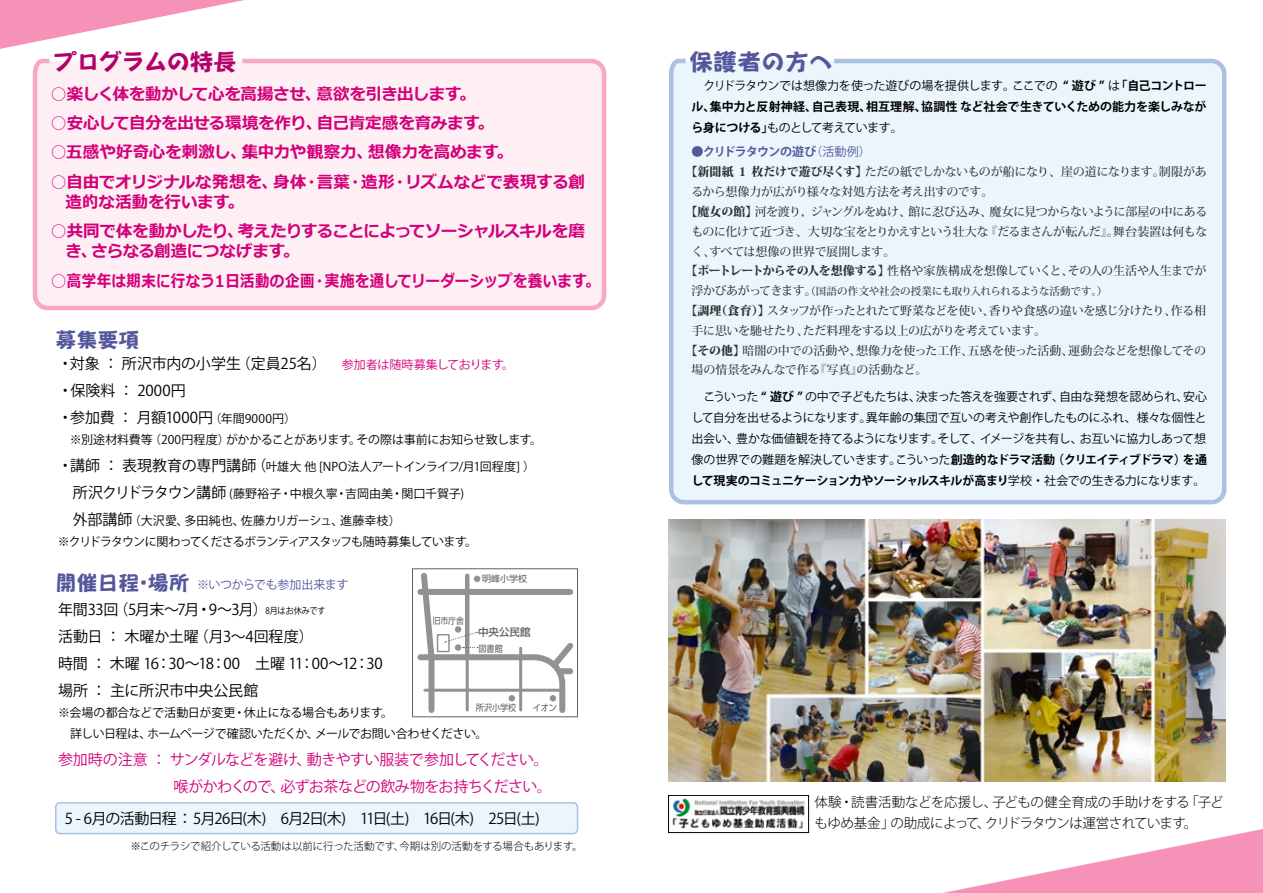
<style>
.page{position:relative;width:1263px;height:893px;background:#fff}
.page>*{position:absolute;margin:0;border:0;box-sizing:border-box;transform-origin:0 0}
.t1{font:24px "Yuyu Gothictai EG Extra SJIS";letter-spacing:-.05em;color:#b3006a}
.t2{font:24px "Yuyu Gothictai EG Extra SJIS";color:#54579c}
.t3{font:21px "Yuyu Gothictai EG Extra SJIS";color:#54579c}
.t4{font:700 16.5px/20.2px "Meiryo";letter-spacing:-.01em;color:#d3007a}
.t5{font:700 16.5px/20.2px "Meiryo";letter-spacing:-.03em;color:#d3007a}
.t6{font:700 16.5px "Meiryo";letter-spacing:.02em;color:#d3007a}
.t7{font:15px/27px "Koz Go Pro";letter-spacing:-.02em;color:#000}
.t8{font:15px/27px "Koz Go Pro";letter-spacing:-.04em;color:#d3007a}
.t9{font:15px "Koz Go Pro";letter-spacing:-.09em;color:#000}
.t10{font:300 13.5px/21px "Koz Go Pro";letter-spacing:-.035em;color:#000}
.t11{font:12px/21px "Koz Go Pro";letter-spacing:-.035em;color:#000}
.t12{font:500 12px "Koz Min Pro";letter-spacing:-.03em;color:rgb(0 0 0/.8)}
.t13{font:700 12px/21px "Koz Go Pro";letter-spacing:-.01em;color:#000;text-align:justify}
.t14{font:500 12px "Koz Min Pro";letter-spacing:-.01em;color:rgb(0 0 0/.8)}
.t15{font:12px "Koz Go Pro";letter-spacing:-.005em;color:#000}
.t16{font:700 12px "Koz Go Pro";letter-spacing:-.06em;color:#54579c}
.t17{font:12px "Koz Go Pro";letter-spacing:-.02em;color:#54579c}
.t18{font:300 10.5px "Koz Go Pro";letter-spacing:-.02em;color:#000}
.t19{font:500 10.5px "Koz Min Pro";letter-spacing:-.015em;color:rgb(0 0 0/.8)}
.t20{font:500 10.5px "Shin Go";color:#626060}
.t21{font:9px "Shin Go";color:#626060;scale:.9 1}
.t22{font:9px "Koz Go Pro";letter-spacing:-.015em;color:#000;scale:.9 1}
.t23{font:9px "Shin Go";color:#626060}
.t24{font:8.7px "Shin Go";color:#626060;scale:.9 1}
.s1{font-size:12px;color:#d3007a}
.s2{font-size:12px}
.s3{font-size:15px}
.s4{font-weight:400}
.s5{font-weight:800}
.s6{font-weight:700}
</style>
<div class="page">
<svg style="left:669px;top:58px;width:558px;height:447px;background:#e3eff8"></svg>
<div style="left:668px;top:795px;width:141px;height:38px;border:1px solid #000"></div>
<img style="left:671px;top:796px;width:136px;height:36px">
<div style="left:32px;top:58px;width:575px;height:253px;background:#feeff4"></div>
<svg style="left:0;top:0;width:244px;height:49px"></svg>
<svg style="left:943px;top:829px;width:320px;height:64px"></svg>
<div style="left:412px;top:568px;width:166px;height:149px;border:1px solid #626060"></div>
<svg style="left:414px;top:569px;width:164px;height:147px"></svg>
<div style="left:56px;top:803px;width:521px;height:31px;background:#ebf6fc;border-radius:4px"></div>
<div style="left:55px;top:802px;width:523px;height:32px;border:2px solid #acc1e1;border-radius:4px"></div>
<img style="left:669px;top:519px;width:557px;height:262px">
<p class="t1" style="left:54px;top:50px;width:185px">プログラムの特長</p>
<p class="t5" style="left:51px;top:85px;width:426px">○楽しく体を動かして心を高揚させ、意欲を引き出します。</p>
<p class="t4" style="left:51px;top:114px;width:445px">○安心して自分を出せる環境を作り、自己肯定感を育みます。</p>
<p class="t4" style="left:51px;top:143px;width:464px">○五感や好奇心を刺激し、集中力や観察力、想像力を高めます。</p>
<p class="t4" style="left:66px;top:172px;width:521px;text-indent:-15px">○自由でオリジナルな発想を、身体・言葉・造形・リズムなどで表現する創造的な活動を行います。</p>
<p class="t5" style="left:66px;top:222px;width:521px;text-indent:-15px">○共同で体を動かしたり、考えたりすることによってソーシャルスキルを磨き、さらなる創造につなげます。</p>
<p class="t6" style="left:51px;top:269px;width:550px">○高学年は期末に行なう１日活動の企画・実施を通してリーダーシップを養います。</p>
<p class="t3" style="left:55px;top:329px;width:86px">募集要項</p>
<p class="t7" style="left:58px;top:350px;width:458px">・対象 ： 所沢市内の小学生（定員25名）　<span class="s1">参加者は随時募集しております。</span>・保険料 ： 2000円<br>・参加費 ： 月額1000円<span class="s2">（年間9000円）</span></p>
<p class="t11" style="left:58px;top:429px;width:486px">　※別途材料費等（200円程度）がかかることがあります。その際は事前にお知らせ致します。</p>
<p class="t11" style="left:58px;top:456px;width:479px"><span class="s3">・講師 ： 表現教育の専門講師（</span>叶雄大 他 [NPO法人アートインライフ/月1回程度] ）</p>
<p class="t15" style="left:58px;top:485px;width:408px"><span class="s3">　所沢クリドラタウン講師</span> (藤野裕子・中根久寧・吉岡由美・関口千賀子)</p>
<p class="t11" style="left:58px;top:510px;width:421px"><span class="s3">　外部講師</span>（大沢愛、多田純也、佐藤カリガーシュ、進藤幸枝）<br>※クリドラタウンに関わってくださるボランティアスタッフも随時募集しています。</p>
<p class="t3" style="left:55px;top:572px;width:136px">開催日程・場所</p>
<p class="t17" style="left:197px;top:577px;width:153px">※いつからでも参加出来ます</p>
<p class="t23" style="left:482px;top:573px;width:47px">明峰小学校</p>
<p class="t7" style="left:58px;top:596px;width:326px">年間33回（5月末～7月・9～3月）<br>活動日 ： 木曜か土曜（月3～4回程度）<br>時間 ： 木曜 16：30～18：00　土曜 11：00～12：30場所 ： 主に所沢市中央公民館</p>
<p class="t11" style="left:58px;top:702px;width:431px">※会場の都合などで活動日が変更・休止になる場合もあります。<br>　詳しい日程は、ホームページで確認いただくか、メールでお問い合わせください。</p>
<p class="t8" style="left:58px;top:746px;width:495px">参加時の注意 ： サンダルなどを避け、動きやすい服装で参加してください。　　　　　　 　 喉がかわくので、必ずお茶などの飲み物をお持ちください。</p>
<p class="t22" style="left:266px;top:605px;width:68px">8月はお休みです</p>
<p class="t24" style="left:433px;top:615px;width:36px">旧市庁舎</p>
<p class="t20" style="left:478px;top:625px;width:54px">中央公民館</p>
<p class="t21" style="left:478px;top:642px;width:29px">図書館</p>
<p class="t21" style="left:476px;top:701px;width:47px">所沢小学校</p>
<p class="t21" style="left:533px;top:701px;width:29px">イオン</p>
<p class="t9" style="left:65px;top:809px;width:477px">5 - 6月の活動日程 ： 5月26日(木)　6月2日(木)　11日(土)　16日(木)　25日(土)</p>
<p class="t18" style="left:130px;top:839px;width:454px">※このチラシで紹介している活動は以前に行った活動です、今期は別の活動をする場合もあります。</p>
<p class="t2" style="left:689px;top:50px;width:145px">保護者の方へ</p>
<p class="t13" style="left:691px;top:76px;width:517px"><span class="s4">　クリドラタウンでは想像力を使った遊びの場を提供します。ここでの</span> “ 遊び ” <span class="s4">は</span>「自己コントロール、集中力と反射神経、自己表現、相互理解、協調性 など社会で生きていくための能力を楽しみながら身につける」<span class="s4">ものとして考えています。</span></p>
<p class="t16" style="left:691px;top:144px;width:181px">●クリドラタウンの遊び<span class="s4">（活動例）</span></p>
<p class="t12" style="left:685px;top:163px;width:523px"><span class="s5">【新聞紙 1 枚だけで遊び尽くす】</span>ただの紙でしかないものが船になり、崖の道になります。制限があ</p>
<p class="t12" style="left:691px;top:183px;width:304px">るから想像力が広がり様々な対処方法を考え出すのです。</p>
<p class="t12" style="left:685px;top:203px;width:524px"><span class="s5">【魔女の館】</span>河を渡り，ジャングルをぬけ、館に忍び込み、魔女に見つからないように部屋の中にある</p>
<p class="t12" style="left:691px;top:223px;width:517px">ものに化けて近づき、大切な宝をとりかえすという壮大な『だるまさんが転んだ』。舞台装置は何もな</p>
<p class="t12" style="left:691px;top:242px;width:206px">く、すべては想像の世界で展開します。</p>
<p class="t14" style="left:685px;top:262px;width:522px"><span class="s5">【ポートレートからその人を想像する】</span>性格や家族構成を想像していくと、その人の生活や人生までが</p>
<p class="t19" style="left:691px;top:284px;width:417px"><span class="s2">浮かびあがってきます。</span>（国語の作文や社会の授業にも取り入れられるような活動です。）</p>
<p class="t12" style="left:685px;top:302px;width:522px"><span class="s5">【調理（食育）】</span>スタッフが作ったとれたて野菜などを使い、香りや食感の違いを感じ分けたり、作る相</p>
<p class="t12" style="left:691px;top:322px;width:356px">手に思いを馳せたり、ただ料理をする以上の広がりを考えています。</p>
<p class="t12" style="left:685px;top:341px;width:522px"><span class="s5">【その他】</span>暗闇の中での活動や、想像力を使った工作、五感を使った活動、運動会などを想像してその</p>
<p class="t14" style="left:691px;top:361px;width:238px">場の情景をみんなで作る『写真』の活動など。</p>
<p class="t11" style="left:691px;top:386px;width:517px;text-align:justify">　こういった <span class="s6">“ 遊び ”</span> の中で子どもたちは、決まった答えを強要されず、自由な発想を認められ、安心して自分を出せるようになります。異年齢の集団で互いの考えや創作したものにふれ、様々な個性と出会い、豊かな価値観を持てるようになります。そして、イメージを共有し、お互いに協力しあって想像の世界での難題を解決していきます。こういった<span class="s6">創造的なドラマ活動（クリエイティブドラマ）を通して現実のコミュニケーション力やソーシャルスキルが高まり</span>学校・社会での生きる力になります。</p>
<p class="t10" style="left:814px;top:792px;width:411px">体験・読書活動などを応援し、子どもの健全育成の手助けをする「子どもゆめ基金」の助成によって、クリドラタウンは運営されています。</p>
</div>
